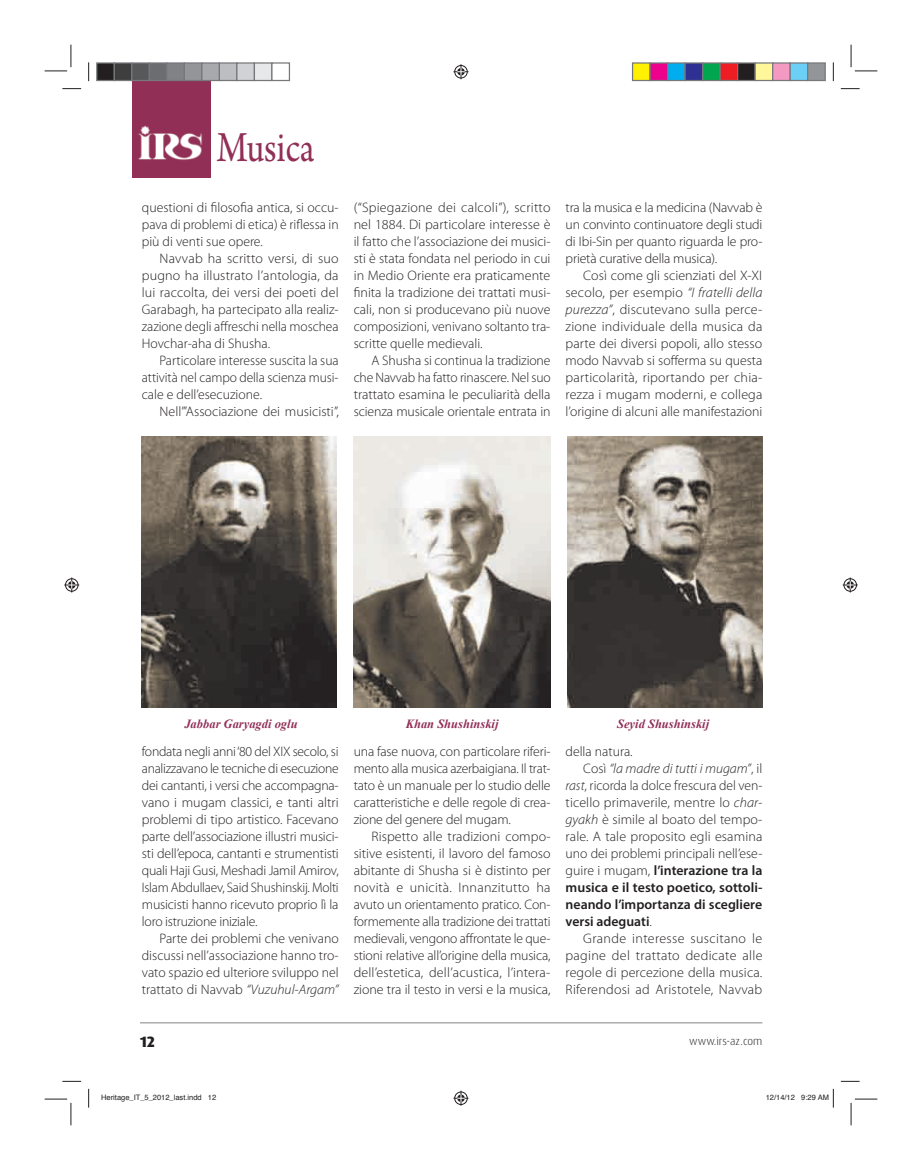
<style>
.page{position:relative;width:922px;height:1170px;background:#fff}
.page>*{position:absolute;margin:0;border:0;box-sizing:border-box;transform-origin:0 0}
.t1{font:45.12px "Arno Pro";color:#922f57;scale:.8 1}
.t2{font:800 15px "Dax Pro";color:#231f20}
.t3{font:300 13.75px/17px "Myriad Pro";color:#231f20;text-align:justify}
.t4{font:600 13.75px "Myriad Pro";color:#231f20}
.t5{font:300 13.75px "Myriad Pro";letter-spacing:.02em;color:#231f20}
.t6{font:italic 300 13.75px "Myriad Pro";color:#231f20}
.t7{font:300 13.75px "Myriad Pro";letter-spacing:.025em;color:#231f20}
.t8{font:italic 700 12.5px "Times New Roman";color:#922f57}
.t9{font:300 11.25px "Dax Pro";color:#231f20}
.t10{font:7.5px "Helvetica";color:#231f20}
.s1{font-style:italic}
.s2{font-style:normal}
.s3{font-weight:300}
</style>
<div class="page">
<hr style="left:140px;top:1022px;width:622px;height:1px;background:#808285">
<div style="left:132px;top:71px;width:78px;height:106px;background:#922f57"></div>
<img style="left:138px;top:125px;width:64px;height:35px">
<img style="left:353px;top:436px;width:197px;height:271px">
<img style="left:567px;top:436px;width:195px;height:271px">
<img style="left:142px;top:436px;width:195px;height:271px">
<svg style="left:62px;top:88px;width:19px;height:1px"></svg>
<svg style="left:840px;top:88px;width:19px;height:1px"></svg>
<svg style="left:62px;top:1080px;width:19px;height:1px"></svg>
<svg style="left:841px;top:1080px;width:18px;height:1px"></svg>
<svg style="left:88px;top:62px;width:1px;height:19px"></svg>
<svg style="left:88px;top:1088px;width:1px;height:19px"></svg>
<svg style="left:832px;top:62px;width:1px;height:19px"></svg>
<svg style="left:45px;top:45px;width:27px;height:27px"></svg>
<svg style="left:45px;top:1098px;width:27px;height:27px"></svg>
<svg style="left:850px;top:45px;width:27px;height:27px"></svg>
<svg style="left:850px;top:1098px;width:27px;height:27px"></svg>
<svg style="left:453px;top:64px;width:15px;height:15px"></svg>
<svg style="left:453px;top:1090px;width:15px;height:15px"></svg>
<svg style="left:64px;top:577px;width:15px;height:15px"></svg>
<svg style="left:842px;top:577px;width:15px;height:15px"></svg>
<div style="left:97px;top:63px;width:17px;height:17px;background:#231f20"></div>
<div style="left:96px;top:62px;width:19px;height:19px;border:1px solid #76787b"></div>
<div style="left:114px;top:63px;width:18px;height:17px;background:#3e3e3f"></div>
<div style="left:114px;top:62px;width:18px;height:19px;border:1px solid #76787b"></div>
<div style="left:132px;top:63px;width:17px;height:17px;background:#57585a"></div>
<div style="left:131px;top:62px;width:19px;height:19px;border:1px solid #76787b"></div>
<div style="left:149px;top:63px;width:18px;height:17px;background:#6c6d70"></div>
<div style="left:149px;top:62px;width:18px;height:19px;border:1px solid #76787b"></div>
<div style="left:167px;top:63px;width:17px;height:17px;background:#808285"></div>
<div style="left:166px;top:62px;width:19px;height:19px;border:1px solid #76787b"></div>
<div style="left:184px;top:63px;width:18px;height:17px;background:#939598"></div>
<div style="left:184px;top:62px;width:18px;height:19px;border:1px solid #76787b"></div>
<div style="left:202px;top:63px;width:17px;height:17px;background:#a8a9ad"></div>
<div style="left:201px;top:62px;width:19px;height:19px;border:1px solid #76787b"></div>
<div style="left:219px;top:63px;width:18px;height:17px;background:#bdbec1"></div>
<div style="left:219px;top:62px;width:18px;height:19px;border:1px solid #76787b"></div>
<div style="left:237px;top:63px;width:17px;height:17px;background:#d1d2d4"></div>
<div style="left:236px;top:62px;width:19px;height:19px;border:1px solid #76787b"></div>
<div style="left:254px;top:63px;width:18px;height:17px;background:#e7e8e9"></div>
<div style="left:254px;top:62px;width:18px;height:19px;border:1px solid #76787b"></div>
<div style="left:271px;top:62px;width:19px;height:19px;border:1px solid #76787b"></div>
<div style="left:632px;top:63px;width:18px;height:17px;background:#fff101"></div>
<div style="left:631px;top:62px;width:19px;height:19px;border:1px solid #76787b"></div>
<div style="left:650px;top:63px;width:17px;height:17px;background:#ed028c"></div>
<div style="left:649px;top:62px;width:19px;height:19px;border:1px solid #76787b"></div>
<div style="left:667px;top:63px;width:18px;height:17px;background:#00aeef"></div>
<div style="left:666px;top:62px;width:19px;height:19px;border:1px solid #76787b"></div>
<div style="left:685px;top:63px;width:17px;height:17px;background:#2e3092"></div>
<div style="left:684px;top:62px;width:19px;height:19px;border:1px solid #76787b"></div>
<div style="left:702px;top:63px;width:18px;height:17px;background:#00a54f"></div>
<div style="left:701px;top:62px;width:19px;height:19px;border:1px solid #76787b"></div>
<div style="left:720px;top:63px;width:17px;height:17px;background:#ee1d23"></div>
<div style="left:719px;top:62px;width:19px;height:19px;border:1px solid #76787b"></div>
<div style="left:737px;top:63px;width:18px;height:17px;background:#231f20"></div>
<div style="left:736px;top:62px;width:19px;height:19px;border:1px solid #76787b"></div>
<div style="left:755px;top:63px;width:17px;height:17px;background:#fff79a"></div>
<div style="left:754px;top:62px;width:19px;height:19px;border:1px solid #76787b"></div>
<div style="left:772px;top:63px;width:18px;height:17px;background:#f499c2"></div>
<div style="left:771px;top:62px;width:19px;height:19px;border:1px solid #76787b"></div>
<div style="left:790px;top:63px;width:17px;height:17px;background:#6bcff6"></div>
<div style="left:789px;top:62px;width:19px;height:19px;border:1px solid #76787b"></div>
<div style="left:807px;top:63px;width:18px;height:17px;background:#939598"></div>
<div style="left:806px;top:62px;width:19px;height:19px;border:1px solid #76787b"></div>
<svg style="left:832px;top:1089px;width:1px;height:18px"></svg>
<h1 class="t1" style="left:217px;top:119px;width:124px">Musica</h1>
<p class="t3" style="left:142px;top:200px;width:198px">questioni di filosofia antica, si occu&shy;pava di problemi di etica) è riflessa in più di venti sue opere.</p>
<p class="t3" style="left:142px;top:251px;width:198px;text-indent:18px">Navvab ha scritto versi, di suo pugno ha illustrato l’antologia, da lui raccolta, dei versi dei poeti del Garabagh, ha partecipato alla realiz&shy;zazione degli affreschi nella moschea Hovchar-aha di Shusha.</p>
<p class="t3" style="left:142px;top:353px;width:198px;text-indent:18px">Particolare interesse suscita la sua attività nel campo della scienza musi&shy;cale e dell’esecuzione.</p>
<p class="t3" style="left:159px;top:404px;width:181px">Nell’”Associazione dei musicisti”,</p>
<p class="t3" style="left:353px;top:200px;width:198px">(“Spiegazione dei calcoli”), scritto nel 1884. Di particolare interesse è il fatto che l’associazione dei musici&shy;sti è stata fondata nel periodo in cui in Medio Oriente era praticamente finita la tradizione dei trattati musi&shy;cali, non si producevano più nuove composizioni, venivano soltanto tra&shy;scritte quelle medievali.</p>
<p class="t3" style="left:353px;top:353px;width:198px;text-indent:18px">A Shusha si continua la tradizione che Navvab ha fatto rinascere. Nel suo trattato esamina le peculiarità della scienza musicale orientale entrata in</p>
<p class="t3" style="left:565px;top:200px;width:198px">tra la musica e la medicina (Navvab è un convinto continuatore degli studi di Ibi-Sin per quanto riguarda le pro&shy;prietà curative della musica).</p>
<p class="t3" style="left:565px;top:268px;width:198px;text-indent:18px">Così come gli scienziati del X-XI secolo, per esempio <span class="s1">“I fratelli della purezza”</span>, discutevano sulla perce&shy;zione individuale della musica da parte dei diversi popoli, allo stesso modo Navvab si sofferma su questa particolarità, riportando per chia&shy;rezza i mugam moderni, e collega l’origine di alcuni alle manifestazioni</p>
<p class="t8" style="left:184px;top:717px;width:115px">Jabbar Garyagdi oglu</p>
<p class="t8" style="left:405px;top:717px;width:94px">Khan Shushinskij</p>
<p class="t8" style="left:617px;top:717px;width:94px">Seyid Shushinskij</p>
<p class="t3" style="left:142px;top:744px;width:198px">fondata negli anni ‘80 del XIX secolo, si analizzavano le tecniche di esecuzione dei cantanti, i versi che accompagna&shy;vano i mugam classici, e tanti altri problemi di tipo artistico. Facevano parte dell’associazione illustri musici&shy;sti dell’epoca, cantanti e strumentisti quali Haji Gusi, Meshadi Jamil Amirov, Islam Abdullaev, Said Shushinskij. Molti musicisti hanno ricevuto proprio lì la loro istruzione iniziale.</p>
<p class="t3" style="left:142px;top:931px;width:198px;text-indent:18px">Parte dei problemi che venivano discussi nell’associazione hanno tro&shy;vato spazio ed ulteriore sviluppo nel trattato di Navvab <span class="s1">“Vuzuhul-Argam”</span></p>
<p class="t3" style="left:353px;top:744px;width:198px">una fase nuova, con particolare riferi&shy;mento alla musica azerbaigiana. Il trat&shy;tato è un manuale per lo studio delle caratteristiche e delle regole di crea&shy;zione del genere del mugam.</p>
<p class="t3" style="left:353px;top:829px;width:198px;text-indent:18px">Rispetto alle tradizioni compo&shy;sitive esistenti, il lavoro del famoso abitante di Shusha si è distinto per novità e unicità. Innanzitutto ha avuto un orientamento pratico. Con&shy;formemente alla tradizione dei trattati medievali, vengono affrontate le que&shy;stioni relative all’origine della musica, dell’estetica, dell’acustica, l’intera&shy;zione tra il testo in versi e la musica,</p>
<p class="t3" style="left:565px;top:744px;width:69px">della natura.</p>
<p class="t6" style="left:583px;top:763px;width:180px"><span class="s2">Così</span> “la madre di tutti i mugam”<span class="s2">, il</span></p>
<p class="t3" style="left:565px;top:778px;width:198px"><span class="s1">rast</span>, ricorda la dolce frescura del ven-</p>
<p class="t3" style="left:565px;top:795px;width:198px">ticello primaverile, mentre lo <span class="s1">char-</span></p>
<p class="t3" style="left:565px;top:812px;width:198px"><span class="s1">gyakh</span> è simile al boato del tempo-</p>
<p class="t3" style="left:565px;top:829px;width:198px">rale. A tale proposito egli esamina</p>
<p class="t3" style="left:565px;top:846px;width:198px">uno dei problemi principali nell’ese-</p>
<p class="t4" style="left:565px;top:865px;width:198px"><span class="s3">guire i mugam,</span> l’interazione tra la</p>
<p class="t4" style="left:565px;top:882px;width:198px">musica e il testo poetico, sottoli-</p>
<p class="t4" style="left:565px;top:899px;width:198px">neando l’importanza di scegliere</p>
<p class="t4" style="left:565px;top:916px;width:88px">versi adeguati<span class="s3">.</span></p>
<p class="t7" style="left:583px;top:933px;width:180px">Grande interesse suscitano le</p>
<p class="t5" style="left:565px;top:950px;width:198px">pagine del trattato dedicate alle</p>
<p class="t3" style="left:565px;top:965px;width:198px">regole di percezione della musica.</p>
<p class="t5" style="left:565px;top:984px;width:198px">Riferendosi ad Aristotele, Navvab</p>
<p class="t2" style="left:140px;top:1034px;width:16px">12</p>
<p class="t9" style="left:689px;top:1035px;width:75px">www.irs-az.com</p>
<p class="t10" style="left:101px;top:1094px;width:117px">Heritage_IT_5_2012_last.indd 12</p>
<p class="t10" style="left:765px;top:1094px;width:65px">12/14/12 9:29 AM</p>
</div>
